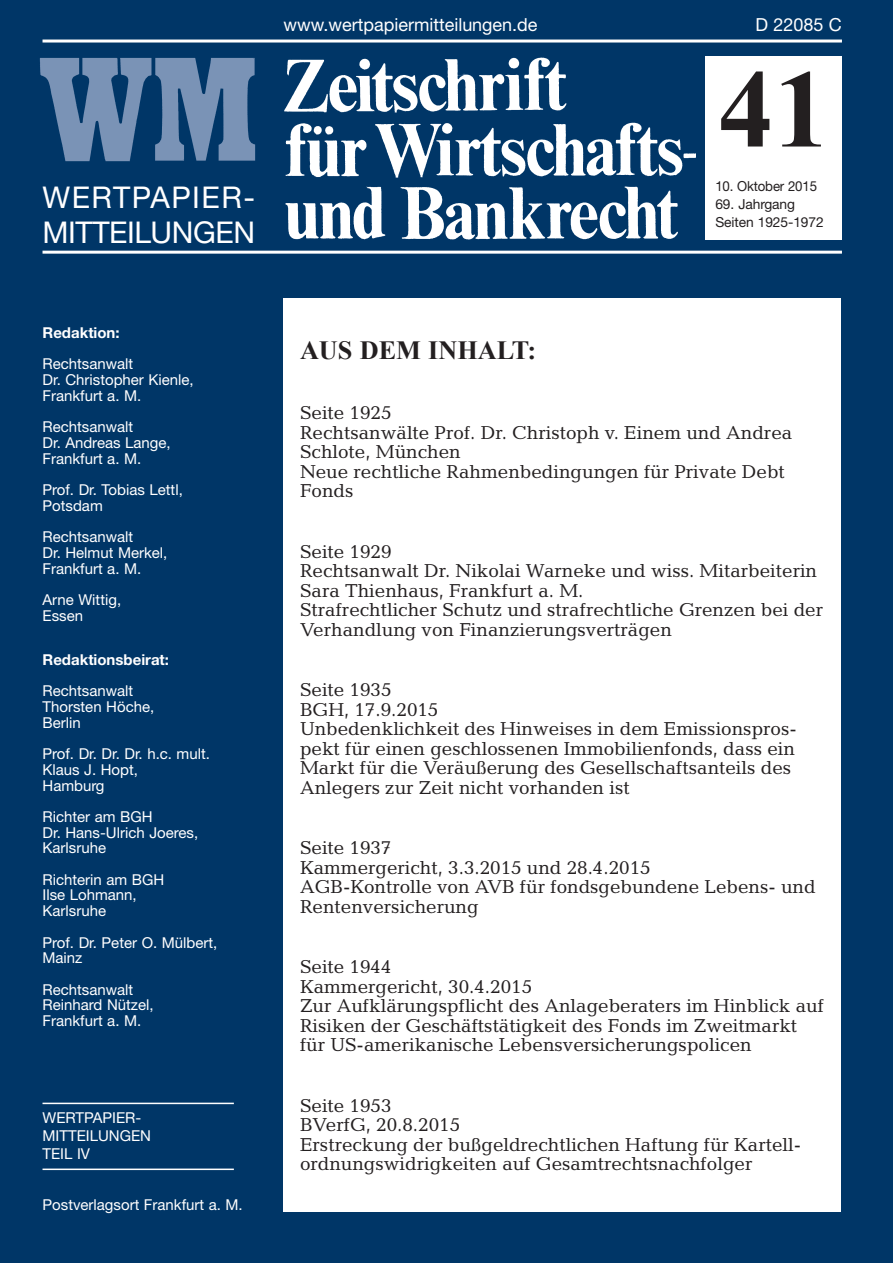
<style>
.page{position:relative;width:893px;height:1263px;background:#003667}
.page>*{position:absolute;margin:0;border:0;box-sizing:border-box;transform-origin:0 0}
.t1{font:700 111px "Times New Roman";color:#231f20}
.t2{font:30px/34.5px "Helvetica Neue";letter-spacing:-.015em;color:#fff}
.t3{font:700 26.25px "Times New Roman";color:#231f20}
.t4{font:18.9px/19.5px "Candida";color:#231f20}
.t5{font:18px "Helvetica Neue";color:#fff}
.t6{font:15px/15.8px "Helvetica Neue";color:#fff}
.t7{font:700 15px "Helvetica Neue";color:#fff}
.t8{font:13.8px/18px "Helvetica Neue";letter-spacing:-.005em;color:#231f20}
.t9{font:13.8px "Helvetica Neue";letter-spacing:-.005em;color:#231f20;scale:.96 1}
</style>
<div class="page">
<hr style="left:43px;top:251px;width:799px;height:3px;background:#fff">
<div style="left:283px;top:299px;width:558px;height:913px;background:#fff"></div>
<hr style="left:43px;top:1103px;width:191px;height:1px;background:#fff">
<hr style="left:43px;top:1168px;width:191px;height:2px;background:#fff">
<hr style="left:43px;top:40px;width:799px;height:3px;background:#fff">
<img style="left:284px;top:57px;width:412px;height:183px">
<img style="left:39px;top:57px;width:217px;height:105px">
<div style="left:706px;top:57px;width:136px;height:183px;background:#fff"></div>
<h2 class="t2" style="left:43px;top:183px;width:214px">WERTPAPIER-<br>MITTEILUNGEN</h2>
<p class="t5" style="left:284px;top:18px;width:256px">www.wertpapiermitteilungen.de</p>
<p class="t5" style="left:755px;top:18px;width:88px">D 22085 C</p>
<h1 class="t1" style="left:718px;top:48px;width:113px">41</h1>
<p class="t9" style="left:715px;top:181px;width:107px">10. Oktober 2015</p>
<p class="t8" style="left:715px;top:196px;width:110px">69. Jahrgang<br>Seiten 1925-1972</p>
<p class="t7" style="left:43px;top:327px;width:79px">Redaktion:</p>
<p class="t6" style="left:43px;top:358px;width:153px">Rechtsanwalt<br>Dr. Christopher Kienle,<br>Frankfurt a. M.</p>
<p class="t6" style="left:43px;top:421px;width:130px">Rechtsanwalt<br>Dr. Andreas Lange,<br>Frankfurt a. M.</p>
<p class="t6" style="left:43px;top:483px;width:142px">Prof. Dr. Tobias Lettl,<br>Potsdam</p>
<p class="t6" style="left:43px;top:530px;width:126px">Rechtsanwalt<br>Dr. Helmut Merkel,<br>Frankfurt a. M.</p>
<p class="t6" style="left:43px;top:593px;width:80px">Arne Wittig,<br>Essen</p>
<p class="t7" style="left:43px;top:654px;width:128px">Redaktionsbeirat:</p>
<p class="t6" style="left:43px;top:684px;width:113px">Rechtsanwalt<br>Thorsten Höche,<br>Berlin</p>
<p class="t6" style="left:43px;top:747px;width:169px">Prof. Dr. Dr. Dr. h.c. mult.<br>Klaus J. Hopt,<br>Hamburg</p>
<p class="t6" style="left:43px;top:810px;width:157px">Richter am BGH<br>Dr. Hans-Ulrich Joeres,<br>Karlsruhe</p>
<p class="t6" style="left:43px;top:873px;width:123px">Richterin am BGH<br>Ilse Lohmann,<br>Karlsruhe</p>
<p class="t6" style="left:43px;top:936px;width:176px">Prof. Dr. Peter O. Mülbert,<br>Mainz</p>
<p class="t6" style="left:43px;top:983px;width:113px">Rechtsanwalt<br>Reinhard Nützel,<br>Frankfurt a. M.</p>
<p class="t6" style="left:43px;top:1110px;width:110px;line-height:18px">WERTPAPIER-<br>MITTEILUNGEN<br>TEIL IV</p>
<p class="t6" style="left:43px;top:1198px;width:202px">Postverlagsort Frankfurt a. M.</p>
<h3 class="t3" style="left:300px;top:335px;width:238px">AUS DEM INHALT:</h3>
<p class="t4" style="left:300px;top:405px;width:494px">Seite 1925<br>Rechtsanwälte Prof. Dr. Christoph v. Einem und Andrea<br>Schlote, München<br>Neue rechtliche Rahmenbedingungen für Private Debt<br>Fonds</p>
<p class="t4" style="left:300px;top:543px;width:525px">Seite 1929<br>Rechtsanwalt Dr. Nikolai Warneke und wiss. Mitarbeiterin Sara Thienhaus, Frankfurt a. M.<br>Strafrechtlicher Schutz und strafrechtliche Grenzen bei der Verhandlung von Finanzierungsverträgen</p>
<p class="t4" style="left:300px;top:682px;width:498px">Seite 1935<br>BGH, 17.9.2015<br>Unbedenklichkeit des Hinweises in dem Emissionspros&shy;pekt für einen geschlossenen Immobilienfonds, dass ein Markt für die Veräußerung des Gesellschaftsanteils des Anlegers zur Zeit nicht vorhanden ist</p>
<p class="t4" style="left:300px;top:840px;width:517px">Seite 1937<br>Kammergericht, 3.3.2015 und 28.4.2015<br>AGB-Kontrolle von AVB für fondsgebundene Lebens- und<br>Rentenversicherung</p>
<p class="t4" style="left:300px;top:959px;width:526px">Seite 1944<br>Kammergericht, 30.4.2015<br>Zur Aufklärungspflicht des Anlageberaters im Hinblick auf Risiken der Geschäftstätigkeit des Fonds im Zweitmarkt für US-amerikanische Lebensversicherungspolicen</p>
<p class="t4" style="left:300px;top:1097px;width:502px">Seite 1953<br>BVerfG, 20.8.2015<br>Erstreckung der bußgeldrechtlichen Haftung für Kartell&shy;ordnungswidrigkeiten auf Gesamtrechtsnachfolger</p>
</div>
